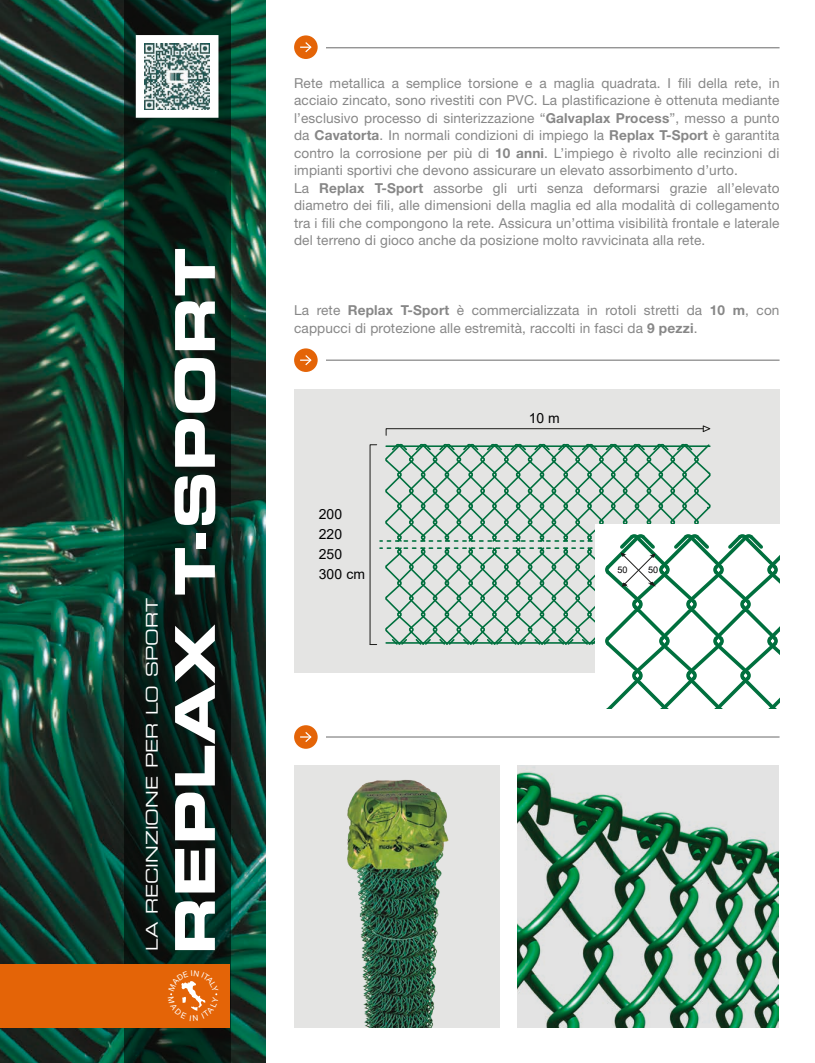
<style>
.page{position:relative;width:815px;height:1063px;background:#fff}
.page>*{position:absolute;margin:0;border:0;box-sizing:border-box;transform-origin:0 0}
.t1{font:55px "Eurostile LT Std Bold Ex 2";letter-spacing:.01em;color:#fff}
.t2{font:16.25px "Eurostile LT Std Ex 2";color:#fff}
.t3{font:14px/20px "Arial";color:#020203}
.t4{font:13.75px/17.5px "Helvetica Neue LT Std";letter-spacing:.01em;color:#878787}
.t5{font:9.12px "Arial";color:#020203}
.s1{font-weight:700}
</style>
<div class="page">
<hr style="left:326px;top:360px;width:454px;height:1px;background:#878787">
<div style="left:294px;top:348px;width:24px;height:24px;background:#e46407;border-radius:50%"></div>
<svg style="left:300px;top:355px;width:12px;height:11px"></svg>
<hr style="left:326px;top:736px;width:454px;height:2px;background:#878787">
<div style="left:294px;top:725px;width:24px;height:24px;background:#e46407;border-radius:50%"></div>
<svg style="left:300px;top:732px;width:12px;height:10px"></svg>
<hr style="left:326px;top:47px;width:454px;height:1px;background:#878787">
<div style="left:294px;top:35px;width:24px;height:24px;background:#e46407;border-radius:50%"></div>
<svg style="left:300px;top:42px;width:12px;height:11px"></svg>
<img style="left:517px;top:765px;width:262px;height:263px">
<img style="left:294px;top:765px;width:206px;height:263px">
<img style="left:0;top:0;width:266px;height:1063px">
<svg style="left:124px;top:0;width:106px;height:1063px;background:#0c251d"></svg>
<div style="left:0;top:964px;width:230px;height:64px;background:#e46407"></div>
<div style="left:294px;top:390px;width:486px;height:283px;background:#e4e4e3"></div>
<svg style="left:386px;top:425px;width:325px;height:11px"></svg>
<svg style="left:370px;top:443px;width:410px;height:266px"></svg>
<svg style="left:142px;top:41px;width:70px;height:71px"></svg>
<img style="left:144px;top:44px;width:66px;height:65px">
<svg style="left:170px;top:981px;width:48px;height:30px"></svg>
<p class="t2" style="left:141px;top:951px;width:354px;rotate:-90deg">LA RECINZIONE PER LO SPORT</p>
<h1 class="t1" style="left:156px;top:954px;width:708px;rotate:-90deg">REPLAX T-SPORT</h1>
<p class="t4" style="left:294px;top:74px;width:487px">Rete metallica a semplice torsione e a maglia quadrata. I fili della rete, in acciaio zincato, sono rivestiti con PVC. La plastificazione è ottenuta mediante l’esclusivo processo di sinterizzazione “<span class="s1">Galvaplax Process</span>”, messo a punto da <span class="s1">Cavatorta</span>. In normali condizioni di impiego la <span class="s1">Replax T-Sport</span> è garantita contro la corrosione per più di <span class="s1">10 anni</span>. L’impiego è rivolto alle recinzioni di impianti sportivi che devono assicurare un elevato assorbimento d’urto.<br>La <span class="s1">Replax T-Sport</span> assorbe gli urti senza deformarsi grazie all’elevato diametro dei fili, alle dimensioni della maglia ed alla modalità di collegamento tra i fili che compongono la rete. Assicura un’ottima visibilità frontale e laterale del terreno di gioco anche da posizione molto ravvicinata alla rete.</p>
<p class="t4" style="left:294px;top:301px;width:487px">La rete <span class="s1">Replax T-Sport</span> è commercializzata in rotoli stretti da <span class="s1">10 m</span>, con cappucci di protezione alle estremità, raccolti in fasci da <span class="s1">9 pezzi</span>.</p>
<p class="t3" style="left:319px;top:505px;width:48px">200<br>220<br>250<br>300 cm</p>
<p class="t3" style="left:529px;top:408px;width:33px">10 m</p>
<p class="t5" style="left:618px;top:565px;width:12px">50</p>
<p class="t5" style="left:648px;top:565px;width:12px">50</p>
</div>
